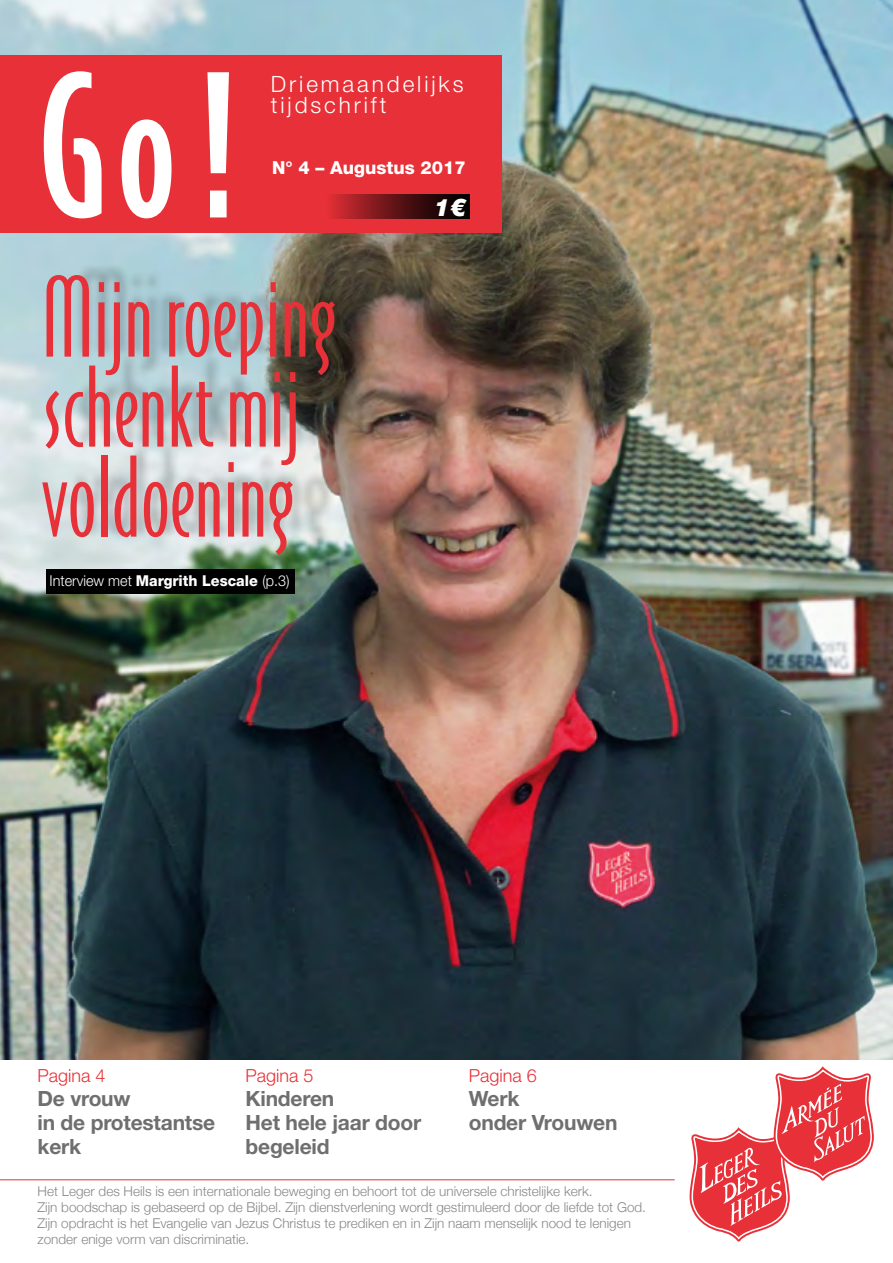
<style>
.page{position:relative;width:893px;height:1263px;background:#fff}
.page>*{position:absolute;margin:0;border:0;box-sizing:border-box;transform-origin:0 0}
.t1{font:500 188.1px "Bodega Sans";color:#fff;scale:.91 1}
.t2{font:105px/90px "Bodega Sans Light Oldstyle";color:#e73037}
.t3{font:italic 900 24px "Helvetica Neue LT Std";color:#fff}
.t4{font:300 22.5px/21px "Helvetica Neue LT Std";letter-spacing:.13em;color:#fff}
.t5{font:700 21px/24px "Helvetica Neue LT Std";letter-spacing:-.01em;color:#706f6f}
.t6{font:300 18px "Helvetica Neue LT Std";color:#e73037}
.t7{font:800 18px "Helvetica Neue LT Std";color:#fff}
.t8{font:300 15px "Helvetica Neue LT Std";color:#fff;scale:.96 1}
.t9{font:300 13.5px/15.8px "Helvetica Neue";color:#878787}
.s1{font-weight:800}
</style>
<div class="page">
<img style="left:0;top:0;width:893px;height:1059px">
<hr style="left:0;top:1179px;width:675px;height:1px;background:#e73037">
<div style="left:46px;top:569px;width:249px;height:24px;background:#000"></div>
<svg style="left:690px;top:1066px;width:184px;height:175px"></svg>
<div style="left:70px;top:262px;width:308px;height:296px;background:#000;opacity:.25"></div>
<div style="left:0;top:55px;width:501px;height:178px;background:#e73037"></div>
<div style="left:326px;top:194px;width:143px;height:25px;background:linear-gradient(to right,#d92d33,#000)"></div>
<h1 class="t1" style="left:39px;top:34px;width:218px">Go!</h1>
<h3 class="t4" style="left:271px;top:73px;width:194px">Driemaandelijks tijdschrift</h3>
<h3 class="t7" style="left:272px;top:157px;width:195px">N° 4 – Augustus 2017</h3>
<h3 class="t3" style="left:434px;top:192px;width:34px">1€</h3>
<h2 class="t2" style="left:42px;top:272px;width:297px">Mijn roeping schenkt mij voldoening</h2>
<p class="t8" style="left:50px;top:572px;width:252px">Interview met <span class="s1">Margrith Lescale</span> (p.3)</p>
<h3 class="t6" style="left:38px;top:1064px;width:70px">Pagina 4</h3>
<h3 class="t5" style="left:38px;top:1086px;width:179px">De vrouw<br>in de protestantse kerk</h3>
<h3 class="t6" style="left:246px;top:1064px;width:70px">Pagina 5</h3>
<h3 class="t5" style="left:246px;top:1086px;width:177px">Kinderen<br>Het hele jaar door begeleid</h3>
<h3 class="t6" style="left:469px;top:1064px;width:70px">Pagina 6</h3>
<h3 class="t5" style="left:469px;top:1086px;width:150px">Werk<br>onder Vrouwen</h3>
<p class="t9" style="left:38px;top:1183px;width:610px">Het Leger des Heils is een internationale beweging en behoort tot de universele christelijke kerk.<br>Zijn boodschap is gebaseerd op de Bijbel. Zijn dienstverlening wordt gestimuleerd door de liefde tot God.<br>Zijn opdracht is het Evangelie van Jezus Christus te prediken en in Zijn naam menselijk nood te lenigen zonder enige vorm van discriminatie.</p>
</div>
